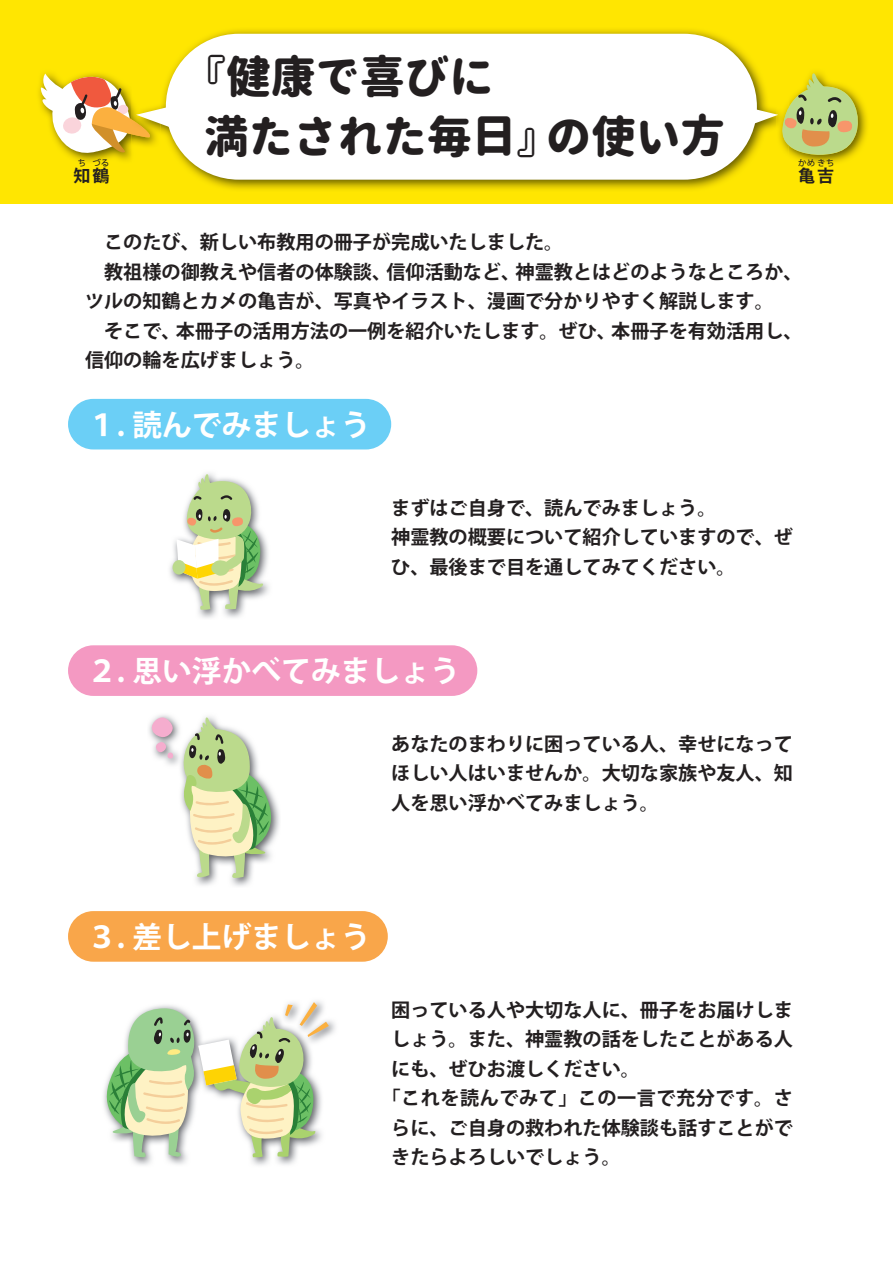
<style>
.page{position:relative;width:893px;height:1263px;background:#fff}
.page>*{position:absolute;margin:0;border:0;box-sizing:border-box;transform-origin:0 0}
.t1{font:44.7px "Gen Jyuu Gothic X Monospace Heavy";color:#231f20}
.t2{font:700 29.7px "Koz Go Pro";color:#fff}
.t3{font:700 19.2px/29.5px "Koz Go Pro";color:#231f20}
.t4{font:700 19.2px "Koz Go Pro";letter-spacing:.025em;color:#231f20}
.t5{font:700 16.95px "Koz Go Pro";color:#231f20}
.t6{font:700 8.55px "Koz Go Pro";color:#231f20}
</style>
<div class="page">
<div style="left:0;top:0;width:893px;height:203px;background:#ffe601"></div>
<img style="left:791px;top:102px;width:76px;height:62px">
<img style="left:132px;top:30px;width:625px;height:160px">
<div style="left:166px;top:34px;width:591px;height:146px;background:#fff;border-radius:73px"></div>
<svg style="left:740px;top:71px;width:121px;height:84px"></svg>
<svg style="left:40px;top:71px;width:134px;height:85px"></svg>
<img style="left:170px;top:538px;width:99px;height:80px">
<svg style="left:172px;top:560px;width:14px;height:15px"></svg>
<svg style="left:177px;top:473px;width:88px;height:137px"></svg>
<img style="left:149px;top:715px;width:131px;height:171px">
<svg style="left:181px;top:715px;width:98px;height:164px"></svg>
<svg style="left:152px;top:717px;width:22px;height:42px"></svg>
<img style="left:132px;top:1001px;width:203px;height:164px">
<svg style="left:103px;top:1002px;width:226px;height:157px"></svg>
<div style="left:68px;top:399px;width:323px;height:50px;background:#6bcff6;border-radius:25px"></div>
<div style="left:68px;top:645px;width:409px;height:51px;background:#f499c2;border-radius:25px"></div>
<div style="left:68px;top:911px;width:320px;height:51px;background:#f9a64a;border-radius:25px"></div>
<p class="t6" style="left:78px;top:157px;width:10px">ち</p>
<p class="t6" style="left:92px;top:157px;width:19px">づる</p>
<p class="t5" style="left:73px;top:165px;width:38px">知鶴</p>
<h1 class="t1" style="left:182px;top:43px;width:314px">『健康で喜びに</h1>
<h1 class="t1" style="left:204px;top:103px;width:359px">満たされた毎日』</h1>
<h1 class="t1" style="left:547px;top:103px;width:180px">の使い方</h1>
<p class="t6" style="left:798px;top:157px;width:38px">かめきち</p>
<p class="t5" style="left:798px;top:165px;width:38px">亀吉</p>
<p class="t3" style="left:516px;top:229px;width:289px;text-indent:-431px">　このたび、新しい布教用の冊子が完成いたしました。<br>神霊教とはどのようなところか、</p>
<p class="t3" style="left:386px;top:258px;width:135px">信仰活動など、</p>
<p class="t3" style="left:85px;top:258px;width:308px">　教祖様の御教えや信者の体験談、</p>
<p class="t3" style="left:85px;top:288px;width:690px">ツルの知鶴とカメの亀吉が、写真やイラスト、漫画で分かりやすく解説します。</p>
<p class="t3" style="left:611px;top:317px;width:193px">本冊子を有効活用し、</p>
<p class="t3" style="left:176px;top:317px;width:442px">本冊子の活用方法の一例を紹介いたします。ぜひ、</p>
<p class="t3" style="left:85px;top:317px;width:231px">　そこで、<br>信仰の輪を広げましょう。</p>
<h2 class="t2" style="left:87px;top:405px;width:285px">１. 読んでみましょう</h2>
<p class="t3" style="left:391px;top:494px;width:403px">まずはご自身で、読んでみましょう。<br>神霊教の概要について紹介していますので、ぜひ、最後まで目を通してみてください。</p>
<h2 class="t2" style="left:87px;top:652px;width:374px">２. 思い浮かべてみましょう</h2>
<p class="t3" style="left:391px;top:730px;width:403px;text-align:justify">あなたのまわりに困っている人、幸せになってほしい人はいませんか。大切な家族や友人、知人を思い浮かべてみましょう。</p>
<h2 class="t2" style="left:87px;top:918px;width:285px">３. 差し上げましょう</h2>
<p class="t3" style="left:391px;top:996px;width:403px">困っている人や大切な人に、冊子をお届けしま</p>
<p class="t3" style="left:391px;top:1025px;width:403px">しょう。また、神霊教の話をしたことがある人</p>
<p class="t3" style="left:391px;top:1055px;width:250px">にも、ぜひお渡しください。</p>
<p class="t4" style="left:382px;top:1085px;width:413px">「これを読んでみて」この一言で充分です。さ</p>
<p class="t3" style="left:391px;top:1114px;width:403px">らに、ご自身の救われた体験談も話すことがで</p>
<p class="t3" style="left:391px;top:1143px;width:231px">きたらよろしいでしょう。</p>
</div>
